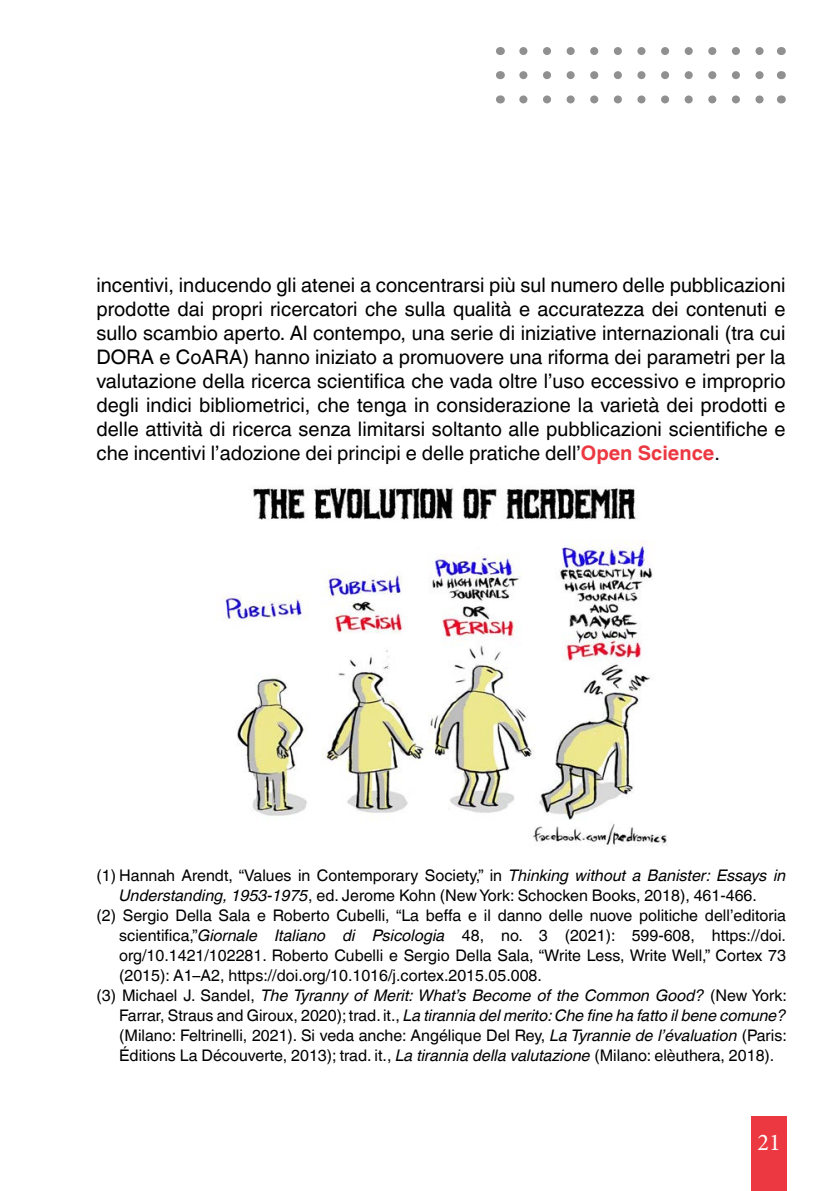
<style>
.page{position:relative;width:840px;height:1191px;background:#fff}
.page>*{position:absolute;margin:0;border:0;box-sizing:border-box;transform-origin:0 0}
.t1{font:24px "Minion Pro";color:#fff}
.t2{font:20px/24px "Helvetica World";color:#000;text-align:justify}
.t3{font:16px "Helvetica World";color:#000}
.t4{font:italic 16px "Helvetica World";color:#000}
.s1{font-weight:700;color:#ec3841}
.s2{font-style:italic}
.s3{font-style:normal}
</style>
<div class="page">
<div style="left:751px;top:1116px;width:35px;height:75px;background:#ec3841"></div>
<svg style="left:523px;top:47px;width:241px;height:8px"></svg>
<svg style="left:523px;top:71px;width:241px;height:8px"></svg>
<svg style="left:523px;top:95px;width:241px;height:8px"></svg>
<img style="left:222px;top:487px;width:445px;height:359px">
<p class="t2" style="left:96px;top:273px;width:690px">incentivi, inducendo gli atenei a concentrarsi più sul numero delle pubblicazioni prodotte dai propri ricercatori che sulla qualità e accuratezza dei contenuti e sullo scambio aperto. Al contempo, una serie di iniziative internazionali (tra cui DORA e CoARA) hanno iniziato a promuovere una riforma dei parametri per la valutazione della ricerca scientifica che vada oltre l’uso eccessivo e improprio degli indici bibliometrici, che tenga in considerazione la varietà dei prodotti e delle attività di ricerca senza limitarsi soltanto alle pubblicazioni scientifiche e che incentivi l’adozione dei principi e delle pratiche dell’<span class="s1">Open Science</span>.</p>
<p class="t3" style="left:96px;top:866px;width:690px">(1) Hannah Arendt, “Values in Contemporary Society,” in <span class="s2">Thinking without a Banister: Essays in</span></p>
<p class="t3" style="left:119px;top:886px;width:639px"><span class="s2">Understanding, 1953-1975</span>, ed. Jerome Kohn (New York: Schocken Books, 2018), 461-466.</p>
<p class="t3" style="left:96px;top:906px;width:690px">(2) Sergio Della Sala e Roberto Cubelli, “La beffa e il danno delle nuove politiche dell’editoria</p>
<p class="t3" style="left:119px;top:926px;width:668px">scientifica,”<span class="s2">Giornale Italiano di Psicologia</span> 48, no. 3 (2021): 599-608, https://doi.</p>
<p class="t3" style="left:119px;top:946px;width:668px">org/10.1421/102281. Roberto Cubelli e Sergio Della Sala, “Write Less, Write Well,” Cortex 73</p>
<p class="t3" style="left:119px;top:966px;width:424px">(2015): A1–A2, https://doi.org/10.1016/j.cortex.2015.05.008.</p>
<p class="t4" style="left:96px;top:986px;width:691px"><span class="s3">(3) Michael J. Sandel,</span> The Tyranny of Merit: What’s Become of the Common Good? <span class="s3">(New York:</span></p>
<p class="t4" style="left:119px;top:1006px;width:668px"><span class="s3">Farrar, Straus and Giroux, 2020); trad. it.,</span> La tirannia del merito: Che fine ha fatto il bene comune?</p>
<p class="t3" style="left:119px;top:1026px;width:668px">(Milano: Feltrinelli, 2021). Si veda anche: Angélique Del Rey, <span class="s2">La Tyrannie de l’évaluation</span> (Paris:</p>
<p class="t3" style="left:119px;top:1046px;width:656px">Éditions La Découverte, 2013); trad. it., <span class="s2">La tirannia della valutazione</span> (Milano: elèuthera, 2018).</p>
<h1 class="t1" style="left:757px;top:1126px;width:25px">21</h1>
</div>
